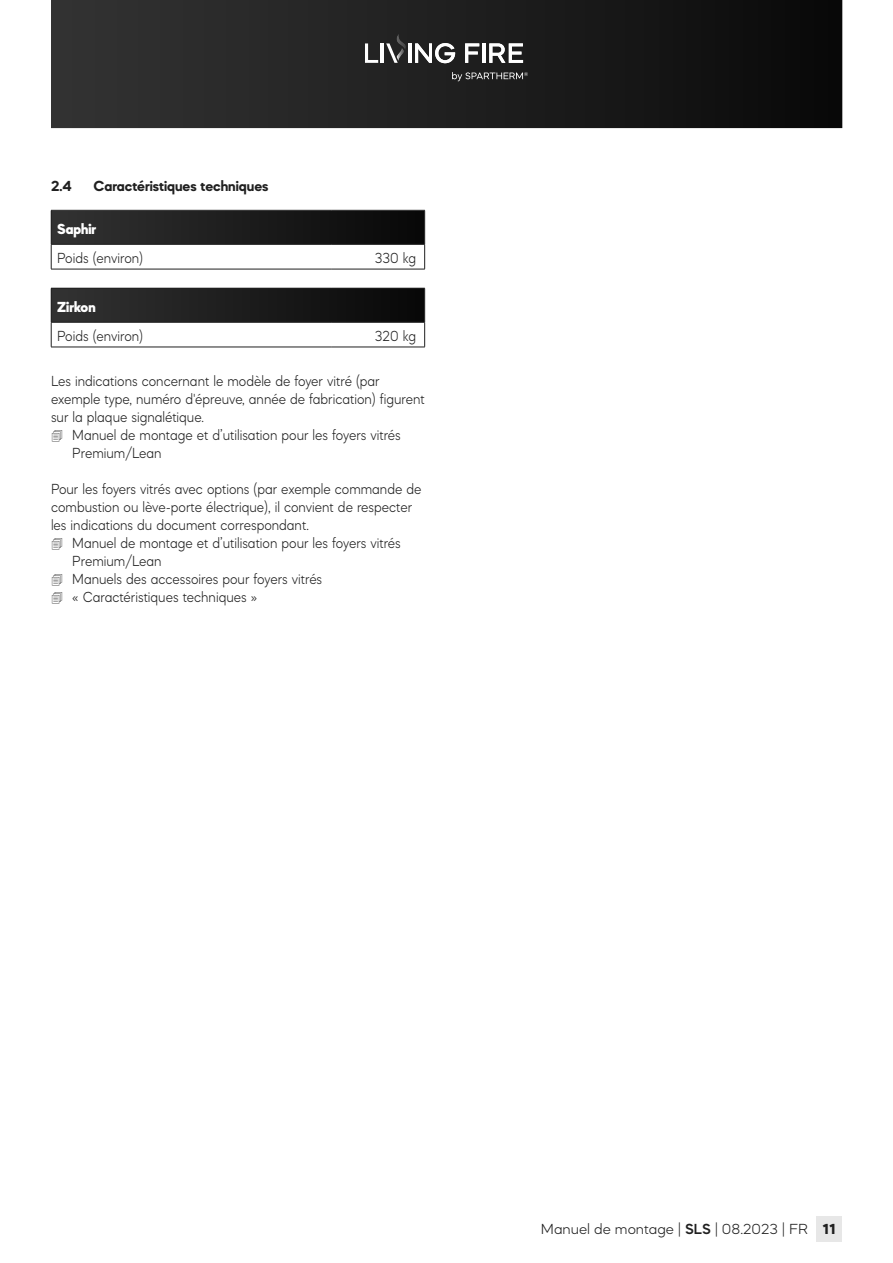
<style>
.page{position:relative;width:893px;height:1263px;background:#fff}
.page>*{position:absolute;margin:0;border:0;box-sizing:border-box;transform-origin:0 0}
.t1{font:300 15px/18px "Mazzard M";color:#202020;scale:.9 1}
.t2{font:300 15px "Mazzard M";color:#202020}
.t3{font:700 15px "Mazzard M";color:#202020}
.t4{font:800 15px "Mazzard M";color:#fff}
.s1{font-weight:600}
.s2{font-weight:800}
</style>
<div class="page">
<div style="left:816px;top:1216px;width:26px;height:26px;background:#e7e7e7"></div>
<img style="left:51px;top:0;width:791px;height:128px">
<img style="left:396px;top:34px;width:10px;height:16px">
<svg style="left:365px;top:43px;width:13px;height:20px"></svg>
<hr style="left:381px;top:43px;width:3px;height:20px;background:#fff">
<svg style="left:386px;top:43px;width:18px;height:20px"></svg>
<svg style="left:452px;top:72px;width:76px;height:9px"></svg>
<hr style="left:408px;top:43px;width:3px;height:20px;background:#fff">
<svg style="left:415px;top:43px;width:40px;height:20px"></svg>
<svg style="left:465px;top:43px;width:14px;height:20px"></svg>
<hr style="left:482px;top:43px;width:3px;height:20px;background:#fff">
<svg style="left:489px;top:43px;width:34px;height:20px"></svg>
<img style="left:52px;top:211px;width:372px;height:33px">
<hr style="left:424px;top:210px;width:1px;height:34px;background:#202020">
<hr style="left:51px;top:210px;width:280px;height:1px;background:#202020">
<hr style="left:51px;top:210px;width:1px;height:34px;background:#202020">
<hr style="left:331px;top:210px;width:94px;height:1px;background:#202020">
<hr style="left:51px;top:244px;width:280px;height:1px;background:#202020">
<hr style="left:331px;top:244px;width:94px;height:1px;background:#202020">
<svg style="left:51px;top:244px;width:1px;height:25px"></svg>
<svg style="left:424px;top:244px;width:1px;height:25px"></svg>
<hr style="left:51px;top:269px;width:280px;height:1px;background:#202020">
<hr style="left:331px;top:269px;width:94px;height:1px;background:#202020">
<img style="left:52px;top:289px;width:372px;height:33px">
<hr style="left:424px;top:288px;width:1px;height:34px;background:#202020">
<hr style="left:51px;top:288px;width:280px;height:1px;background:#202020">
<hr style="left:51px;top:288px;width:1px;height:34px;background:#202020">
<hr style="left:331px;top:288px;width:94px;height:1px;background:#202020">
<hr style="left:51px;top:322px;width:280px;height:1px;background:#202020">
<hr style="left:331px;top:322px;width:94px;height:1px;background:#202020">
<svg style="left:51px;top:322px;width:1px;height:25px"></svg>
<svg style="left:424px;top:322px;width:1px;height:25px"></svg>
<hr style="left:51px;top:347px;width:280px;height:1px;background:#202020">
<hr style="left:331px;top:347px;width:94px;height:1px;background:#202020">
<p class="t3" style="left:51px;top:177px;width:22px">2.4</p>
<p class="t3" style="left:94px;top:177px;width:176px">Caractéristiques techniques</p>
<p class="t4" style="left:57px;top:221px;width:41px">Saphir</p>
<p class="t1" style="left:57px;top:249px;width:97px">Poids (environ)</p>
<p class="t1" style="left:375px;top:249px;width:47px">330 kg</p>
<p class="t4" style="left:57px;top:299px;width:40px">Zirkon</p>
<p class="t1" style="left:57px;top:327px;width:97px">Poids (environ)</p>
<p class="t1" style="left:375px;top:327px;width:47px">320 kg</p>
<p class="t1" style="left:51px;top:372px;width:367px">Les indications concernant le modèle de foyer vitré (par</p>
<p class="t1" style="left:51px;top:390px;width:417px">exemple type, numéro d'épreuve, année de fabrication) figurent</p>
<p class="t1" style="left:51px;top:408px;width:171px">sur la plaque signalétique.</p>
<p class="t1" style="left:72px;top:426px;width:367px">Manuel de montage et d’utilisation pour les foyers vitrés</p>
<p class="t1" style="left:72px;top:444px;width:101px">Premium/Lean</p>
<p class="t1" style="left:51px;top:480px;width:413px">Pour les foyers vitrés avec options (par exemple commande de combustion ou lève-porte électrique), il convient de respecter les indications du document correspondant.</p>
<p class="t1" style="left:72px;top:534px;width:367px">Manuel de montage et d’utilisation pour les foyers vitrés Premium/Lean<br>Manuels des accessoires pour foyers vitrés<br>« Caractéristiques techniques »</p>
<p class="t2" style="left:541px;top:1221px;width:296px">Manuel de montage | <span class="s1">SLS</span> | 08.2023 | FR <span class="s2">11</span></p>
</div>
